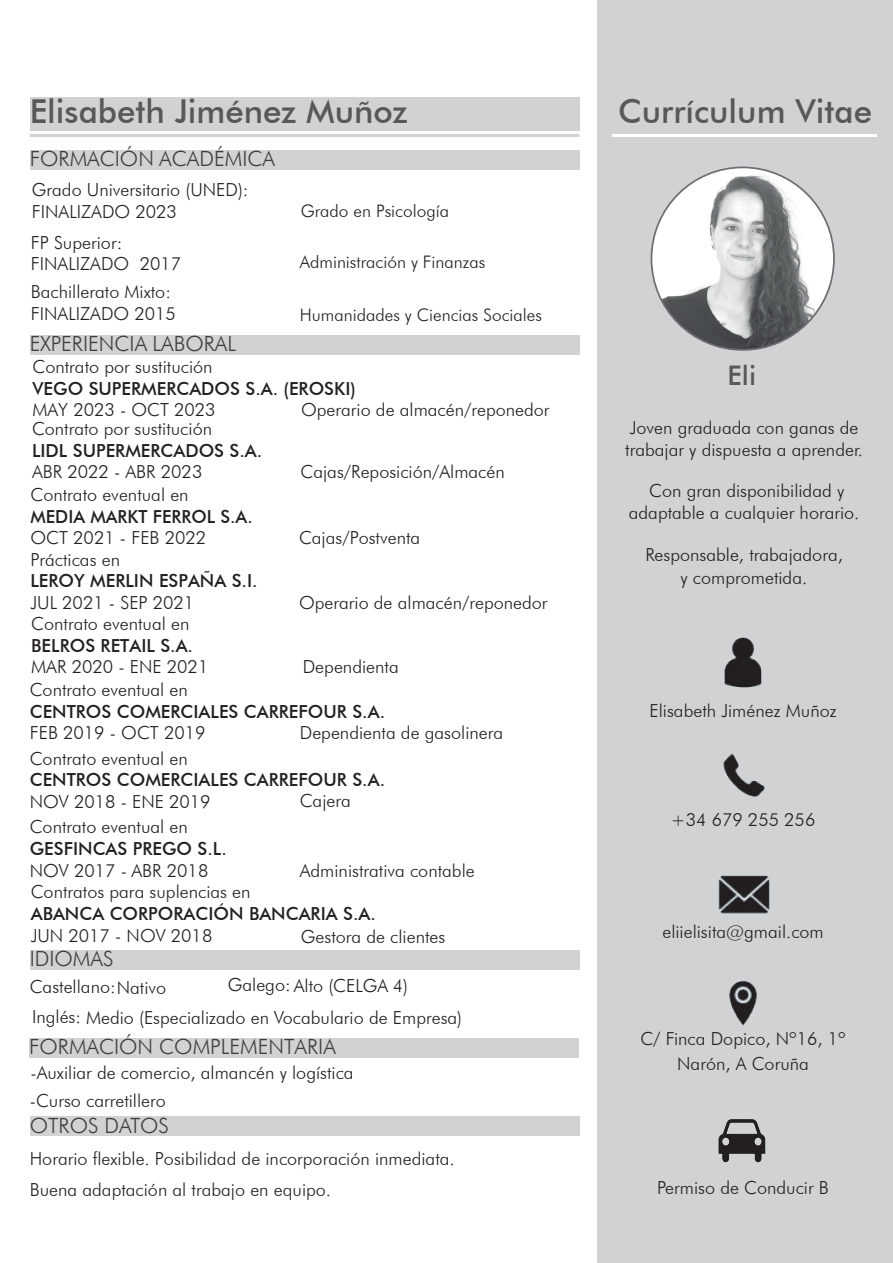
<style>
.page{position:relative;width:893px;height:1263px;background:#fff}
.page>*{position:absolute;margin:0;border:0;box-sizing:border-box;transform-origin:0 0}
.t1{font:500 33px "Futura BT";color:#57585a}
.t2{font:500 27px "Futura BT";color:#57585a}
.t3{font:300 21px "Futura BT";color:#3e3e3f}
.t4{font:300 18px/21.6px "Futura BT";color:#231f20}
.t5{font:500 18px "Futura BT";color:#231f20}
.t6{font:300 17.25px "Futura BT";color:#231f20}
</style>
<div class="page">
<div style="left:597px;top:0;width:296px;height:1263px;background:#d1d2d4"></div>
<div style="left:30px;top:98px;width:549px;height:33px;background:#d1d2d4"></div>
<hr style="left:30px;top:134px;width:549px;height:3px;background:#d1d2d4">
<hr style="left:612px;top:134px;width:265px;height:3px;background:#fff">
<div style="left:30px;top:150px;width:549px;height:20px;background:#d1d2d4"></div>
<div style="left:30px;top:335px;width:549px;height:20px;background:#d1d2d4"></div>
<div style="left:30px;top:950px;width:549px;height:20px;background:#d1d2d4"></div>
<div style="left:30px;top:1117px;width:549px;height:19px;background:#d1d2d4"></div>
<img style="left:651px;top:167px;width:182px;height:182px">
<img style="left:724px;top:637px;width:38px;height:51px">
<img style="left:729px;top:980px;width:28px;height:46px">
<img style="left:718px;top:875px;width:52px;height:39px">
<img style="left:723px;top:754px;width:42px;height:43px">
<img style="left:718px;top:1119px;width:48px;height:44px">
<div style="left:29px;top:1038px;width:550px;height:19px;background:#d1d2d4"></div>
<h1 class="t1" style="left:30px;top:91px;width:379px">Elisabeth Jiménez Muñoz</h1>
<p class="t3" style="left:30px;top:146px;width:247px">FORMACIÓN ACADÉMICA</p>
<p class="t4" style="left:32px;top:179px;width:218px">Grado Universitario (UNED):<br>FINALIZADO 2023</p>
<p class="t4" style="left:31px;top:231px;width:152px">FP Superior:<br>FINALIZADO 2017</p>
<p class="t4" style="left:31px;top:281px;width:147px">Bachillerato Mixto:<br>FINALIZADO 2015</p>
<p class="t3" style="left:30px;top:331px;width:208px">EXPERIENCIA LABORAL</p>
<p class="t6" style="left:301px;top:200px;width:150px">Grado en Psicología</p>
<p class="t6" style="left:300px;top:252px;width:187px">Administración y Finanzas</p>
<p class="t6" style="left:300px;top:304px;width:244px">Humanidades y Ciencias Sociales</p>
<p class="t4" style="left:33px;top:356px;width:182px">Contrato por sustitución</p>
<p class="t5" style="left:33px;top:377px;width:325px">VEGO SUPERMERCADOS S.A. (EROSKI)</p>
<p class="t4" style="left:33px;top:399px;width:185px">MAY 2023 - OCT 2023</p>
<p class="t4" style="left:301px;top:399px;width:250px">Operario de almacén/reponedor</p>
<p class="t4" style="left:32px;top:418px;width:182px">Contrato por sustitución</p>
<p class="t5" style="left:32px;top:439px;width:232px">LIDL SUPERMERCADOS S.A.</p>
<p class="t4" style="left:32px;top:461px;width:172px">ABR 2022 - ABR 2023</p>
<p class="t4" style="left:301px;top:461px;width:206px">Cajas/Reposición/Almacén</p>
<p class="t4" style="left:31px;top:484px;width:160px">Contrato eventual en</p>
<p class="t5" style="left:31px;top:505px;width:224px">MEDIA MARKT FERROL S.A.</p>
<p class="t4" style="left:31px;top:527px;width:177px">OCT 2021 - FEB 2022</p>
<p class="t4" style="left:299px;top:527px;width:123px">Cajas/Postventa</p>
<p class="t4" style="left:31px;top:548px;width:91px">Prácticas en</p>
<p class="t5" style="left:31px;top:570px;width:229px">LEROY MERLIN ESPAÑA S.I.</p>
<p class="t4" style="left:31px;top:591px;width:165px">JUL 2021 - SEP 2021</p>
<p class="t4" style="left:299px;top:591px;width:250px">Operario de almacén/reponedor</p>
<p class="t4" style="left:31px;top:613px;width:160px">Contrato eventual en</p>
<p class="t5" style="left:31px;top:634px;width:163px">BELROS RETAIL S.A.</p>
<p class="t4" style="left:31px;top:656px;width:179px">MAR 2020 - ENE 2021</p>
<p class="t4" style="left:303px;top:656px;width:97px">Dependienta</p>
<p class="t4" style="left:30px;top:679px;width:160px">Contrato eventual en</p>
<p class="t4" style="left:30px;top:722px;width:177px">FEB 2019 - OCT 2019</p>
<p class="t4" style="left:300px;top:721px;width:205px">Dependienta de gasolinera</p>
<p class="t5" style="left:30px;top:700px;width:357px">CENTROS COMERCIALES CARREFOUR S.A.</p>
<p class="t4" style="left:30px;top:747px;width:160px">Contrato eventual en</p>
<p class="t5" style="left:30px;top:769px;width:357px">CENTROS COMERCIALES CARREFOUR S.A.</p>
<p class="t4" style="left:30px;top:790px;width:182px">NOV 2018 - ENE 2019</p>
<p class="t4" style="left:300px;top:790px;width:53px">Cajera</p>
<p class="t4" style="left:30px;top:816px;width:160px">Contrato eventual en</p>
<p class="t5" style="left:30px;top:837px;width:199px">GESFINCAS PREGO S.L.</p>
<p class="t4" style="left:30px;top:859px;width:180px">NOV 2017 - ABR 2018</p>
<p class="t4" style="left:300px;top:860px;width:176px">Administrativa contable</p>
<p class="t4" style="left:31px;top:881px;width:221px">Contratos para suplencias en</p>
<p class="t5" style="left:31px;top:903px;width:347px">ABANCA CORPORACIÓN BANCARIA S.A.</p>
<p class="t4" style="left:31px;top:924px;width:183px">JUN 2017 - NOV 2018</p>
<p class="t4" style="left:301px;top:925px;width:146px">Gestora de clientes</p>
<p class="t3" style="left:30px;top:946px;width:85px">IDIOMAS</p>
<p class="t4" style="left:30px;top:976px;width:138px">Castellano:Nativo</p>
<p class="t4" style="left:32px;top:969px;width:432px;line-height:32px;text-indent:196px">Galego: Alto (CELGA 4)<br>Inglés: Medio (Especializado en Vocabulario de Empresa)</p>
<p class="t3" style="left:29px;top:1033px;width:308px">FORMACIÓN COMPLEMENTARIA</p>
<p class="t4" style="left:30px;top:1058px;width:325px;line-height:28.5px">-Auxiliar de comercio, almancén y logística -Curso carretillero</p>
<p class="t3" style="left:30px;top:1112px;width:141px">OTROS DATOS</p>
<p class="t4" style="left:30px;top:1143px;width:426px;line-height:30.9px">Horario flexible. Posibilidad de incorporación inmediata.<br>Buena adaptación al trabajo en equipo.</p>
<h1 class="t1" style="left:618px;top:91px;width:255px">Currículum Vitae</h1>
<h2 class="t2" style="left:728px;top:359px;width:30px">Eli</h2>
<p class="t4" style="left:625px;top:417px;width:239px">Joven graduada con ganas de trabajar y dispuesta a aprender.</p>
<p class="t4" style="left:629px;top:480px;width:232px;text-align:center">Con gran disponibilidad y adaptable a cualquier horario.</p>
<p class="t4" style="left:645px;top:543px;width:199px;line-height:23.1px;text-align:center">Responsable, trabajadora, y comprometida.</p>
<p class="t4" style="left:650px;top:699px;width:189px">Elisabeth Jiménez Muñoz</p>
<p class="t4" style="left:671px;top:808px;width:146px">+34 679 255 256</p>
<p class="t4" style="left:662px;top:920px;width:163px">eliielisita@gmail.com</p>
<p class="t4" style="left:640px;top:1026px;width:207px;line-height:24.6px;text-align:center">C/ Finca Dopico, Nº16, 1º<br>Narón, A Coruña</p>
<p class="t4" style="left:657px;top:1177px;width:173px">Permiso de Conducir B</p>
</div>
